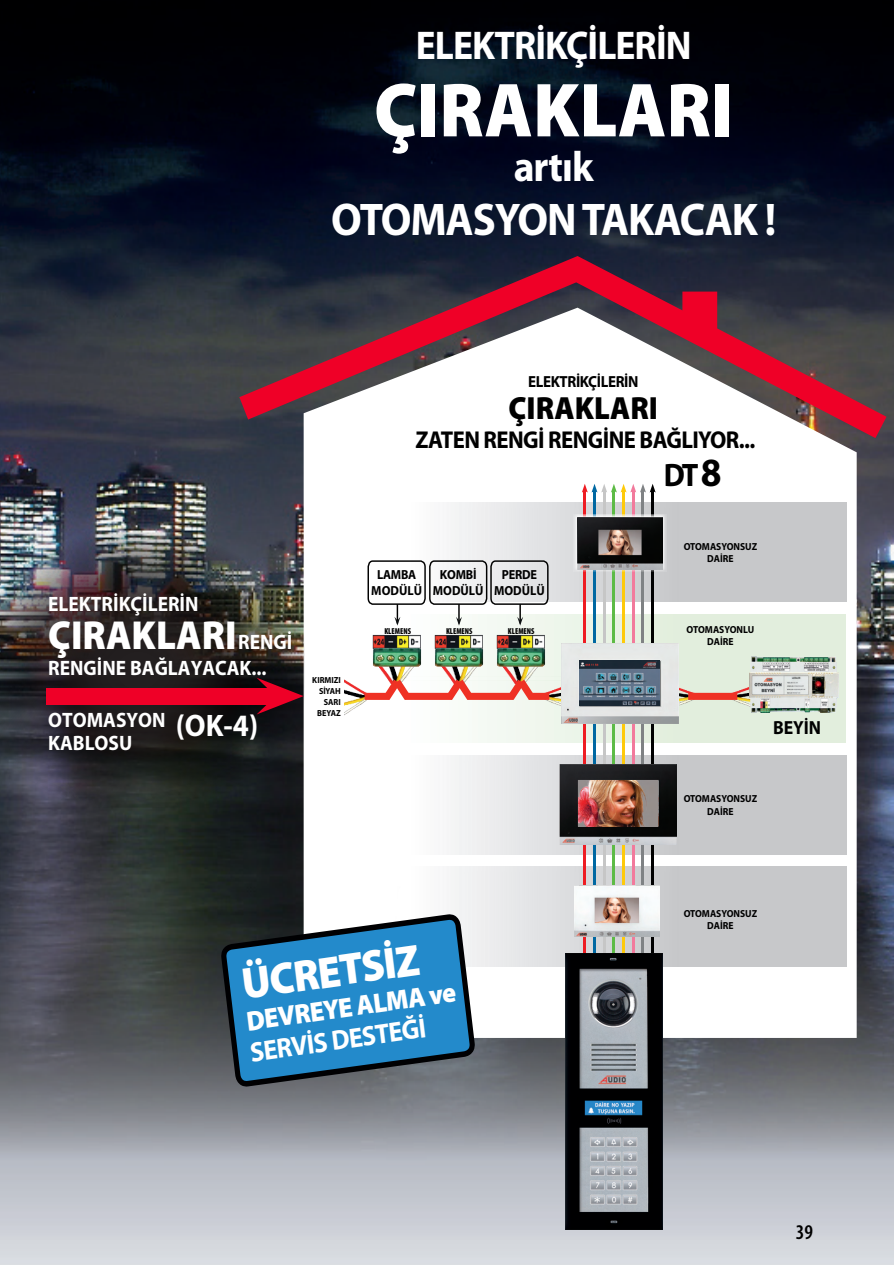
<style>
.page{position:relative;width:894px;height:1265px;background:#fff}
.page>*{position:absolute;margin:0;border:0;box-sizing:border-box;transform-origin:0 0}
.t1{font:900 77.25px "Myriad Pro";color:#fff;scale:.93 1}
.t2{font:700 46.05px "Myriad Pro";letter-spacing:-.025em;color:#fff;scale:.93 1}
.t3{font:900 44.55px "Myriad Pro";color:#fff;scale:.93 1}
.t4{font:700 42.45px "Myriad Pro";letter-spacing:-.025em;color:#fff;scale:.93 1}
.t5{font:900 40.65px "Myriad Pro";color:#fff;scale:.93 1}
.t6{font:700 40.2px "Myriad Pro";letter-spacing:-.025em;color:#fff;scale:.93 1}
.t7{font:700 32.55px "Myriad Pro";color:#000;scale:.93 1}
.t8{font:900 32.25px "Myriad Pro";color:#000;scale:.93 1}
.t9{font:700 31.2px "Myriad Pro";color:#fff;scale:.93 1}
.t10{font:900 27.9px "Myriad Pro";color:#fff;scale:.93 1}
.t11{font:700 27.9px "Myriad Pro";color:#fff;scale:.93 1}
.t12{font:700 24.45px "Myriad Pro";letter-spacing:-.025em;color:#000;scale:.93 1}
.t13{font:600 condensed 21px "Myriad Pro";color:#000}
.t14{font:700 20.85px/23.4px "Myriad Pro";color:#fff;scale:.93 1}
.t15{font:700 19.05px "Myriad Pro";color:#000;scale:.93 1}
.t16{font:700 16.05px "Myriad Pro";letter-spacing:-.025em;color:#000;scale:.93 1}
.t17{font:700 13.2px/15.8px "Myriad Pro";color:#000;text-align:center;scale:.93 1}
.t18{font:700 10.2px/12.3px "Myriad Pro";color:#000;text-align:center;scale:.93 1}
.t19{font:700 8.85px "Myriad Pro";color:#000;scale:.93 1}
.t20{font:900 condensed 8.7px "Myriad Pro";color:#000;scale:.93 1}
.s1{font-size:40.2px}
.s2{font-weight:700;font-size:20.85px}
</style>
<div class="page">
<img style="left:0;top:0;width:894px;height:1265px">
<svg style="left:303px;top:438px;width:553px;height:600px"></svg>
<svg style="left:239px;top:256px;width:647px;height:182px"></svg>
<img style="left:323px;top:502px;width:523px;height:100px">
<svg style="left:324px;top:614px;width:521px;height:128px"></svg>
<img style="left:323px;top:755px;width:523px;height:100px">
<img style="left:323px;top:867px;width:523px;height:99px">
<svg style="left:582px;top:484px;width:73px;height:8px"></svg>
<hr style="left:651px;top:490px;width:3px;height:487px;background:#000">
<hr style="left:641px;top:490px;width:3px;height:487px;background:#7f8284">
<hr style="left:632px;top:490px;width:2px;height:487px;background:#f27a9c">
<hr style="left:622px;top:490px;width:3px;height:487px;background:#feca0a">
<hr style="left:612px;top:490px;width:3px;height:487px;background:#5dbb46">
<hr style="left:602px;top:490px;width:3px;height:487px;background:#c6c6c6">
<hr style="left:593px;top:490px;width:3px;height:487px;background:#0068a2">
<hr style="left:583px;top:490px;width:3px;height:487px;background:#ee1d23">
<svg style="left:221px;top:914px;width:254px;height:173px;background:#327ba9"></svg>
<svg style="left:397px;top:886px;width:4px;height:13px"></svg>
<img style="left:737px;top:680px;width:12px;height:33px">
<img style="left:345px;top:679px;width:1px;height:37px">
<svg style="left:346px;top:560px;width:391px;height:182px"></svg>
<img style="left:495px;top:632px;width:51px;height:47px">
<img style="left:495px;top:639px;width:51px;height:28px">
<img style="left:749px;top:656px;width:89px;height:57px">
<img style="left:559px;top:764px;width:117px;height:81px">
<img style="left:578px;top:780px;width:80px;height:46px">
<img style="left:561px;top:643px;width:117px;height:81px">
<img style="left:580px;top:661px;width:79px;height:45px">
<svg style="left:573px;top:514px;width:93px;height:58px"></svg>
<img style="left:577px;top:518px;width:85px;height:51px">
<img style="left:574px;top:885px;width:86px;height:52px">
<img style="left:0;top:532px;width:305px;height:276px">
<div style="left:46px;top:688px;width:229px;height:16px;background:#ef0027"></div>
<svg style="left:256px;top:678px;width:47px;height:36px"></svg>
<img style="left:566px;top:953px;width:96px;height:276px">
<h3 class="t6" style="left:416px;top:19px;width:298px">ELEKTRİKÇİLERİN</h3>
<h1 class="t1" style="left:374px;top:66px;width:387px">ÇIRAKLARI</h1>
<h3 class="t4" style="left:513px;top:139px;width:87px">artık</h3>
<h2 class="t2" style="left:331px;top:190px;width:480px">OTOMASYON TAKACAK !</h2>
<h3 class="t16" style="left:528px;top:371px;width:120px">ELEKTRİKÇİLERİN</h3>
<h3 class="t8" style="left:508px;top:390px;width:162px">ÇIRAKLARI</h3>
<h3 class="t12" style="left:415px;top:424px;width:367px">ZATEN RENGİ RENGİNE BAĞLIYOR...</h3>
<h3 class="t7" style="left:664px;top:454px;width:64px">DT <span class="s1">8</span></h3>
<h3 class="t14" style="left:48px;top:592px;width:163px">ELEKTRİKÇİLERİN</h3>
<h3 class="t5" style="left:48px;top:612px;width:264px">ÇIRAKLARI<span class="s2">RENGİ</span></h3>
<h3 class="t14" style="left:48px;top:656px;width:236px">RENGİNE BAĞLAYACAK...</h3>
<h3 class="t14" style="left:48px;top:708px;width:128px">OTOMASYON<br>KABLOSU</h3>
<h3 class="t9" style="left:176px;top:705px;width:90px">(OK-4)</h3>
<p class="t19" style="left:312px;top:675px;width:32px">KIRMIZI</p>
<p class="t19" style="left:324px;top:696px;width:20px">SARI</p>
<p class="t19" style="left:319px;top:685px;width:25px">SİYAH</p>
<p class="t19" style="left:317px;top:707px;width:27px">BEYAZ</p>
<p class="t17" style="left:371px;top:567px;width:56px">LAMBA<br>MODÜLÜ</p>
<p class="t17" style="left:433px;top:567px;width:56px">KOMBİ<br>MODÜLÜ</p>
<p class="t17" style="left:494px;top:567px;width:56px">PERDE<br>MODÜLÜ</p>
<p class="t20" style="left:384px;top:626px;width:30px">KLEMENS</p>
<p class="t20" style="left:446px;top:626px;width:30px">KLEMENS</p>
<p class="t20" style="left:508px;top:626px;width:30px">KLEMENS</p>
<h3 class="t3" style="left:238px;top:959px;width:194px;rotate:-8deg">ÜCRETSİZ</h3>
<h3 class="t10" style="left:244px;top:1005px;width:229px;rotate:-8deg">DEVREYE ALMA ve</h3>
<h3 class="t11" style="left:248px;top:1034px;width:192px;rotate:-8deg">SERVİS DESTEĞİ</h3>
<p class="t18" style="left:683px;top:540px;width:81px">OTOMASYONSUZ<br>DAİRE</p>
<p class="t18" style="left:686px;top:623px;width:74px">OTOMASYONLU<br>DAİRE</p>
<h3 class="t15" style="left:773px;top:715px;width:53px">BEYİN</h3>
<p class="t18" style="left:683px;top:792px;width:81px">OTOMASYONSUZ<br>DAİRE</p>
<p class="t18" style="left:683px;top:907px;width:81px">OTOMASYONSUZ<br>DAİRE</p>
<h3 class="t13" style="left:795px;top:1221px;width:19px">39</h3>
</div>
